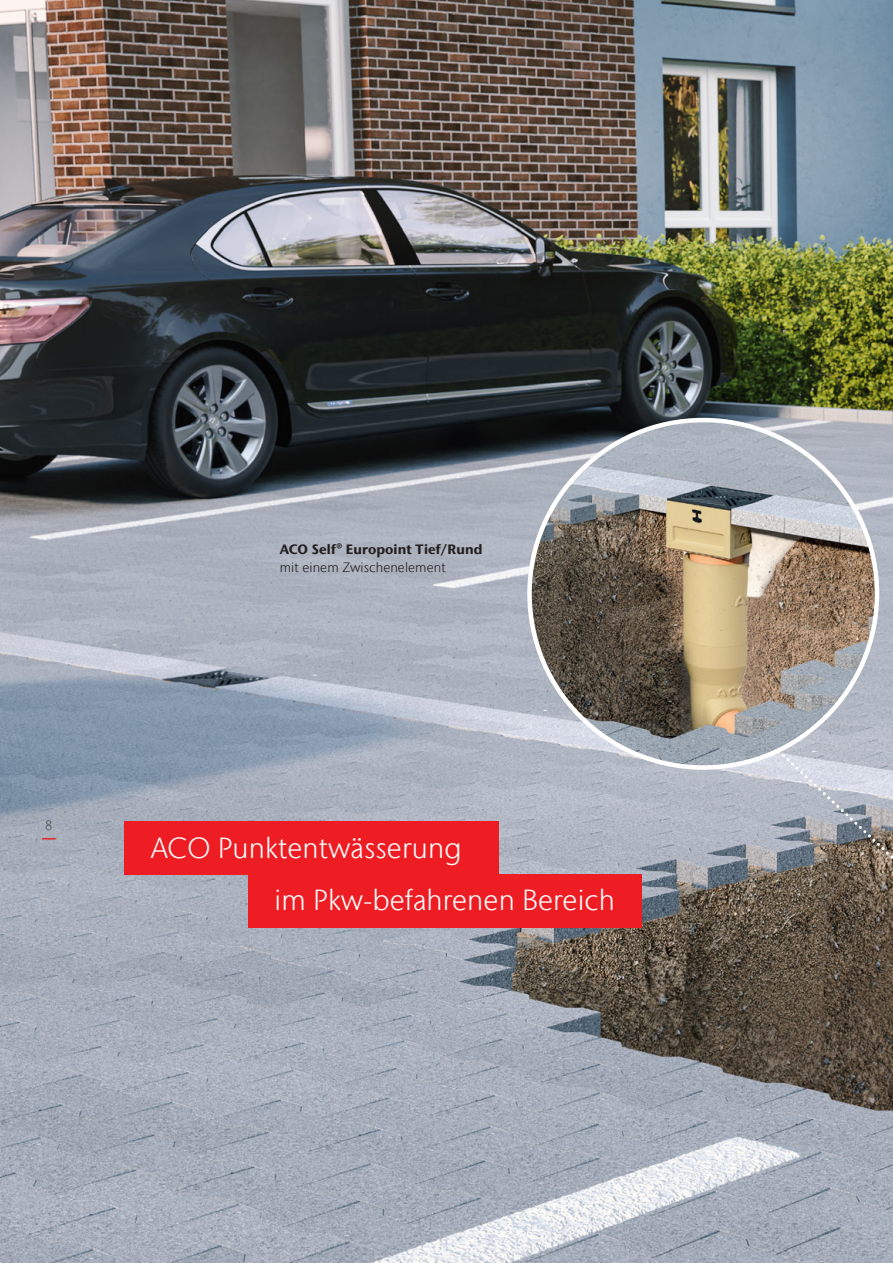
<style>
.page{position:relative;width:893px;height:1263px;background:#fff}
.page>*{position:absolute;margin:0;border:0;box-sizing:border-box;transform-origin:0 0}
.Cluster_Inside_pages{font:300 28.95px "Stone Sans IIITC Com";letter-spacing:.005em;color:#fff}
.Subheadline{font:700 13.5px "Stone Sans IIITC Com";letter-spacing:.005em;color:#231f20}
.Body_copy{font:300 13.5px "Stone Sans IIITC Com";letter-spacing:.005em;color:#231f20}
.Page_number{font:300 13.5px "Stone Sans IIITC Com";color:#545659}
</style>
<div class="page">
<img style="left:0;top:0;width:893px;height:1263px">
<svg style="left:42px;top:838px;width:14px;height:1px"></svg>
<svg style="left:765px;top:738px;width:128px;height:243px;background:#898481"></svg>
<img style="left:529px;top:420px;width:348px;height:347px;border-radius:174px">
<div style="left:248px;top:874px;width:394px;height:54px;background:#ee1d23"></div>
<div style="left:124px;top:822px;width:374px;height:53px;background:#ee1d23"></div>
<p class="Subheadline" style="left:280px;top:540px;width:204px">ACO Self® Europoint Tief/Rund</p>
<p class="Body_copy" style="left:280px;top:558px;width:167px">mit einem Zwischenelement</p>
<p class="Page_number" style="left:45px;top:816px;width:9px">8</p>
<p class="Cluster_Inside_pages" style="left:151px;top:830px;width:312px">ACO Punktentwässerung</p>
<p class="Cluster_Inside_pages" style="left:274px;top:882px;width:342px">im Pkw-befahrenen Bereich</p>
</div>
